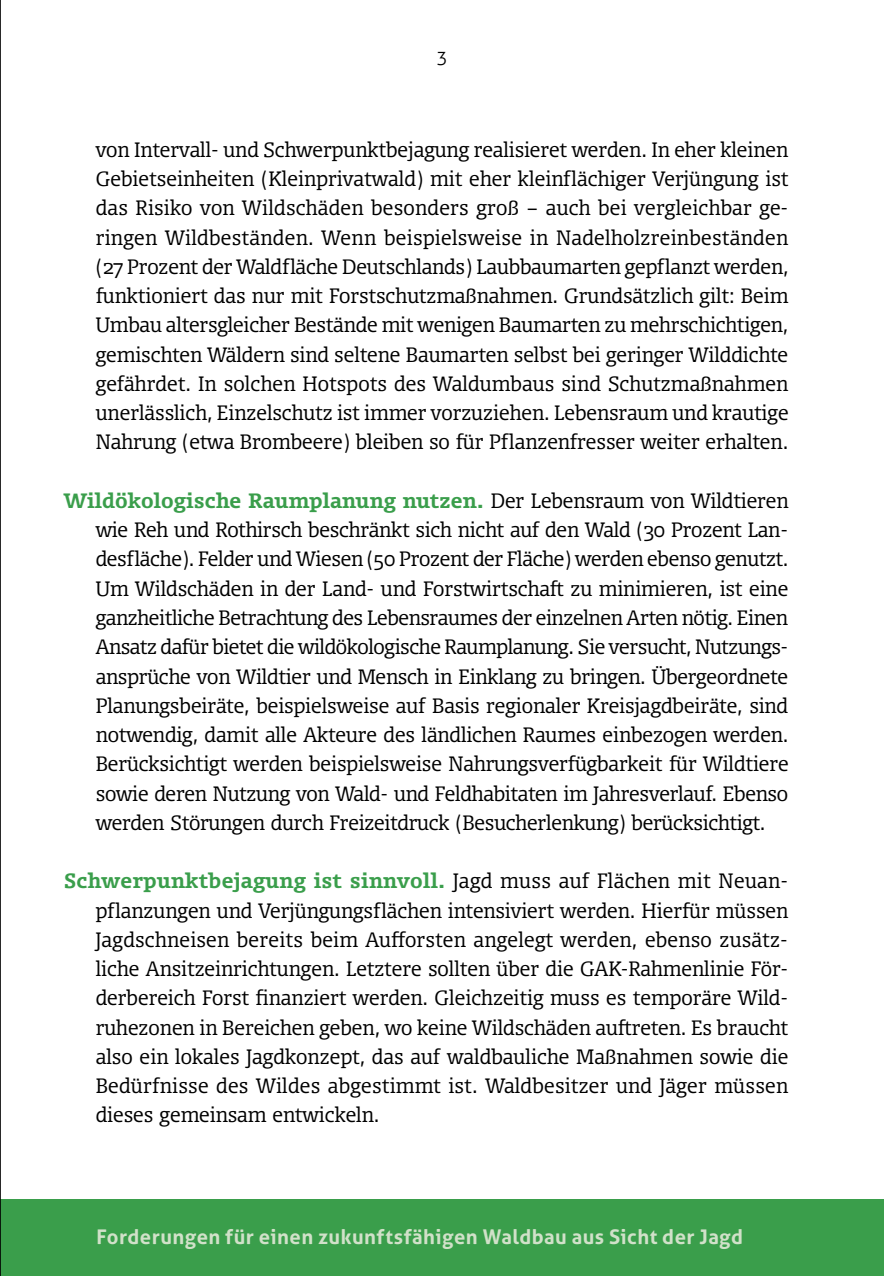
<style>
.page{position:relative;width:884px;height:1276px;background:#fff}
.page>*{position:absolute;margin:0;border:0;box-sizing:border-box;transform-origin:0 0}
.t1{font:700 20.25px "Aller";letter-spacing:.02em;color:#d1e1c9}
.t2{font:300 19.8px/29.2px "Olsen Pro";color:#000;text-align:justify}
.t3{font:300 18.68px "Aller";color:#000}
.s1{font-weight:700;color:#3a9e4b}
</style>
<div class="page">
<div style="left:0;top:1199px;width:883px;height:77px;background:#3a9e4b"></div>
<hr style="left:0;top:0;width:1px;height:1276px;background:#000">
<p class="t3" style="left:436px;top:47px;width:13px">3</p>
<p class="t2" style="left:96px;top:134px;width:694px">von Intervall- und Schwerpunktbejagung realisieret werden. In eher kleinen Gebietseinheiten (Kleinprivatwald) mit eher kleinflächiger Verjüngung ist das Risiko von Wildschäden besonders groß – auch bei vergleichbar ge&shy;ringen Wildbeständen. Wenn beispielsweise in Nadelholzreinbeständen (27 Prozent der Waldfläche Deutschlands) Laubbaumarten gepflanzt werden, funktioniert das nur mit Forstschutzmaßnahmen. Grundsätzlich gilt: Beim Umbau altersgleicher Bestände mit wenigen Baumarten zu mehrschichtigen, gemischten Wäldern sind seltene Baumarten selbst bei geringer Wilddichte gefährdet. In solchen Hotspots des Waldumbaus sind Schutzmaßnahmen unerlässlich, Einzelschutz ist immer vorzuziehen. Lebensraum und krautige Nahrung (etwa Brombeere) bleiben so für Pflanzenfresser weiter erhalten.</p>
<p class="t2" style="left:96px;top:485px;width:694px;text-indent:-32px"><span class="s1">Wildökologische Raumplanung nutzen.</span> Der Lebensraum von Wildtieren wie Reh und Rothirsch beschränkt sich nicht auf den Wald (30 Prozent Lan&shy;desfläche). Felder und Wiesen (50 Prozent der Fläche) werden ebenso genutzt.<br>Um Wildschäden in der Land- und Forstwirtschaft zu minimieren, ist eine ganzheitliche Betrachtung des Lebensraumes der einzelnen Arten nötig. Einen Ansatz dafür bietet die wildökologische Raumplanung. Sie versucht, Nutzungs&shy;ansprüche von Wildtier und Mensch in Einklang zu bringen. Übergeordnete Planungsbeiräte, beispielsweise auf Basis regionaler Kreisjagdbeiräte, sind notwendig, damit alle Akteure des ländlichen Raumes einbezogen werden.<br>Berücksichtigt werden beispielsweise Nahrungsverfügbarkeit für Wildtiere sowie deren Nutzung von Wald- und Feldhabitaten im Jahresverlauf. Ebenso werden Störungen durch Freizeitdruck (Besucherlenkung) berücksichtigt.</p>
<p class="t2" style="left:96px;top:865px;width:694px;text-align:left;text-indent:-32px"><span class="s1">Schwerpunktbejagung ist sinnvoll.</span> Jagd muss auf Flächen mit Neuan&shy;pflanzungen und Verjüngungsflächen intensiviert werden. Hierfür müssen Jagdschneisen bereits beim Aufforsten angelegt werden, ebenso zusätz&shy;liche Ansitzeinrichtungen. Letztere sollten über die GAK-Rahmenlinie För&shy;derbereich Forst finanziert werden. Gleichzeitig muss es temporäre Wild&shy;ruhezonen in Bereichen geben, wo keine Wildschäden auftreten. Es braucht also ein lokales Jagdkonzept, das auf waldbauliche Maßnahmen sowie die Bedürfnisse des Wildes abgestimmt ist. Waldbesitzer und Jäger müssen dieses gemeinsam entwickeln.</p>
<p class="t1" style="left:96px;top:1223px;width:648px">Forderungen für einen zukunftsfähigen Waldbau aus Sicht der Jagd</p>
</div>
